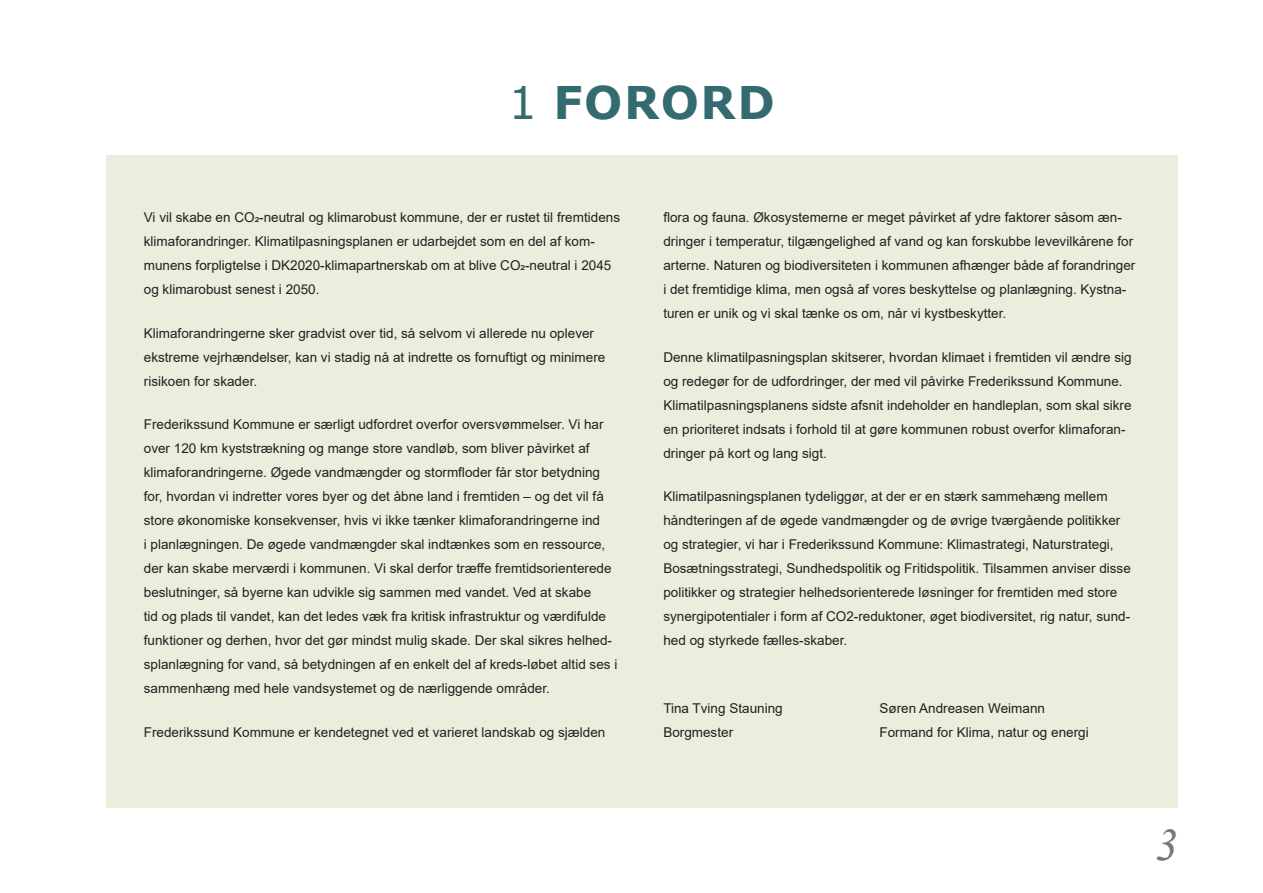
<style>
.page{position:relative;width:1263px;height:893px;background:#fff}
.page>*{position:absolute;margin:0;border:0;box-sizing:border-box;transform-origin:0 0}
.Hovedoverskrifter{font:700 45px "Verdana";letter-spacing:.035em;color:#346b70}
.t1{font:italic 45px "Times New Roman";color:#76787b}
.Brødtekst{font:13.5px/24px "Arial";color:#231f20}
.s1{font-weight:400}
</style>
<div class="page">
<div style="left:106px;top:156px;width:1072px;height:652px;background:#eaeedd"></div>
<p class="Hovedoverskrifter" style="left:509px;top:71px;width:268px"><span class="s1">1</span> FORORD</p>
<p class="Brødtekst" style="left:144px;top:206px;width:478px">Vi vil skabe en CO2-neutral og klimarobust kommune, der er rustet til fremtidens klimaforandringer. Klimatilpasningsplanen er udarbejdet som en del af kom&shy;munens forpligtelse i DK2020-klimapartnerskab om at blive CO2-neutral i 2045 og klimarobust senest i 2050.</p>
<p class="Brødtekst" style="left:144px;top:321px;width:463px">Klimaforandringerne sker gradvist over tid, så selvom vi allerede nu oplever ekstreme vejrhændelser, kan vi stadig nå at indrette os fornuftigt og minimere risikoen for skader.</p>
<p class="Brødtekst" style="left:144px;top:413px;width:475px">Frederikssund Kommune er særligt udfordret overfor oversvømmelser. Vi har over 120 km kyststrækning og mange store vandløb, som bliver påvirket af klimaforandringerne. Øgede vandmængder og stormfloder får stor betydning for, hvordan vi indretter vores byer og det åbne land i fremtiden – og det vil få store økonomiske konsekvenser, hvis vi ikke tænker klimaforandringerne ind<br>i planlægningen. De øgede vandmængder skal indtænkes som en ressource, der kan skabe merværdi i kommunen. Vi skal derfor træffe fremtidsorienterede beslutninger, så byerne kan udvikle sig sammen med vandet. Ved at skabe<br>tid og plads til vandet, kan det ledes væk fra kritisk infrastruktur og værdifulde funktioner og derhen, hvor det gør mindst mulig skade. Der skal sikres helhed&shy;splanlægning for vand, så betydningen af en enkelt del af kreds-løbet altid ses i sammenhæng med hele vandsystemet og de nærliggende områder.</p>
<p class="Brødtekst" style="left:144px;top:720px;width:463px">Frederikssund Kommune er kendetegnet ved et varieret landskab og sjælden</p>
<p class="Brødtekst" style="left:663px;top:206px;width:473px">flora og fauna. Økosystemerne er meget påvirket af ydre faktorer såsom æn&shy;dringer i temperatur, tilgængelighed af vand og kan forskubbe levevilkårene for arterne. Naturen og biodiversiteten i kommunen afhænger både af forandringer i det fremtidige klima, men også af vores beskyttelse og planlægning. Kystna&shy;turen er unik og vi skal tænke os om, når vi kystbeskytter.</p>
<p class="Brødtekst" style="left:663px;top:345px;width:470px">Denne klimatilpasningsplan skitserer, hvordan klimaet i fremtiden vil ændre sig og redegør for de udfordringer, der med vil påvirke Frederikssund Kommune.<br>Klimatilpasningsplanens sidste afsnit indeholder en handleplan, som skal sikre en prioriteret indsats i forhold til at gøre kommunen robust overfor klimaforan&shy;dringer på kort og lang sigt.</p>
<p class="Brødtekst" style="left:663px;top:485px;width:469px">Klimatilpasningsplanen tydeliggør, at der er en stærk sammehæng mellem håndteringen af de øgede vandmængder og de øvrige tværgående politikker og strategier, vi har i Frederikssund Kommune: Klimastrategi, Naturstrategi, Bosætningsstrategi, Sundhedspolitik og Fritidspolitik. Tilsammen anviser disse politikker og strategier helhedsorienterede løsninger for fremtiden med store synergipotentialer i form af CO2-reduktoner, øget biodiversitet, rig natur, sund&shy;hed og styrkede fælles-skaber.</p>
<p class="Brødtekst" style="left:663px;top:696px;width:121px">Tina Tving Stauning</p>
<p class="Brødtekst" style="left:879px;top:696px;width:167px">Søren Andreasen Weimann</p>
<p class="Brødtekst" style="left:663px;top:720px;width:71px">Borgmester</p>
<p class="Brødtekst" style="left:879px;top:720px;width:211px">Formand for Klima, natur og energi</p>
<p class="t1" style="left:1155px;top:814px;width:24px">3</p>
</div>
